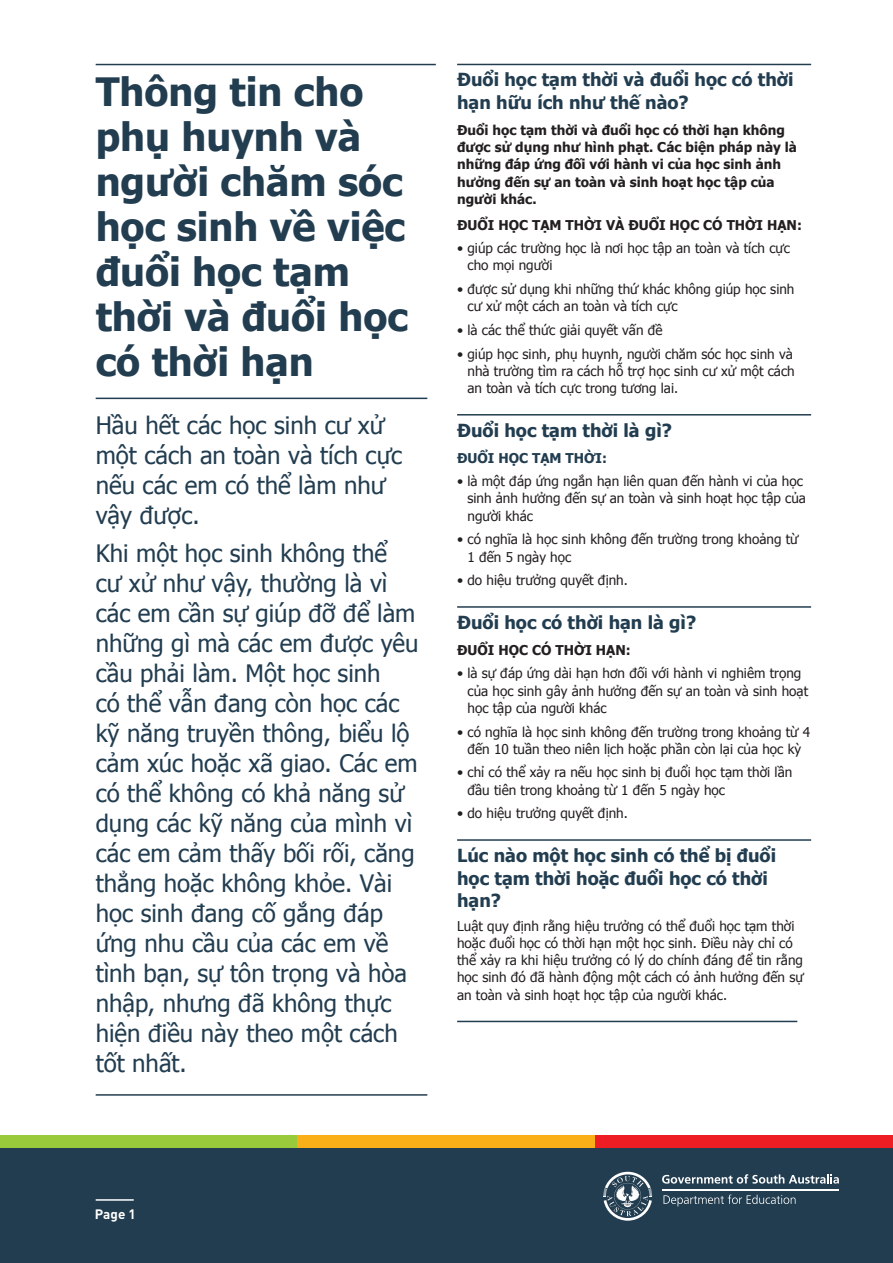
<style>
.page{position:relative;width:893px;height:1263px;background:#fff}
.page>*{position:absolute;margin:0;border:0;box-sizing:border-box;transform-origin:0 0}
.t1{font:700 39px/45px "Tahoma";color:#223d50}
.Body_Copy{font:24px/30px "Tahoma";color:#223d50}
.Heading{font:700 18px/22.5px "Tahoma";color:#223d50}
.Body_Copy-2{font:13.5px/17.2px "Tahoma";color:#231f20}
.Body_Copy-3{font:700 13.5px/17.2px "Tahoma";color:#231f20}
.Body_Copy-4{font:700 13.5px "Tahoma";color:#223d50}
.t2{font:700 13.5px "DIN";color:#fff}
</style>
<div class="page">
<div style="left:0;top:1148px;width:893px;height:115px;background:#223d50"></div>
<div style="left:595px;top:1135px;width:298px;height:13px;background:#ee1d23"></div>
<div style="left:0;top:1135px;width:298px;height:13px;background:#99ca3b"></div>
<div style="left:298px;top:1135px;width:297px;height:13px;background:#faaf18"></div>
<hr style="left:96px;top:1094px;width:331px;height:2px;background:#223d50">
<hr style="left:96px;top:1199px;width:38px;height:2px;background:#fff">
<hr style="left:96px;top:398px;width:331px;height:1px;background:#223d50">
<hr style="left:96px;top:64px;width:340px;height:1px;background:#223d50">
<hr style="left:457px;top:64px;width:354px;height:1px;background:#223d50">
<hr style="left:457px;top:414px;width:354px;height:1px;background:#223d50">
<hr style="left:457px;top:606px;width:354px;height:2px;background:#223d50">
<hr style="left:457px;top:839px;width:354px;height:2px;background:#223d50">
<hr style="left:457px;top:1021px;width:340px;height:1px;background:#223d50">
<svg style="left:662px;top:1174px;width:177px;height:9px"></svg>
<hr style="left:662px;top:1189px;width:177px;height:2px;background:#fff">
<svg style="left:603px;top:1172px;width:49px;height:49px"></svg>
<svg style="left:663px;top:1194px;width:132px;height:12px"></svg>
<p class="t1" style="left:96px;top:67px;width:314px">Thông tin cho phụ huynh và người chăm sóc học sinh về việc đuổi học tạm thời và đuổi học có thời hạn</p>
<p class="Body_Copy" style="left:96px;top:409px;width:308px">Hầu hết các học sinh cư xử một cách an toàn và tích cực nếu các em có thể làm như vậy được.</p>
<p class="Body_Copy" style="left:96px;top:537px;width:324px">Khi một học sinh không thể<br>cư xử như vậy, thường là vì các em cần sự giúp đỡ để làm những gì mà các em được yêu cầu phải làm. Một học sinh<br>có thể vẫn đang còn học các kỹ năng truyền thông, biểu lộ cảm xúc hoặc xã giao. Các em có thể không có khả năng sử dụng các kỹ năng của mình vì các em cảm thấy bối rối, căng thẳng hoặc không khỏe. Vài học sinh đang cố gắng đáp ứng nhu cầu của các em về tình bạn, sự tôn trọng và hòa nhập, nhưng đã không thực hiện điều này theo một cách tốt nhất.</p>
<p class="Heading" style="left:457px;top:68px;width:338px">Đuổi học tạm thời và đuổi học có thời hạn hữu ích như thế nào?</p>
<p class="Body_Copy-3" style="left:457px;top:120px;width:341px">Đuổi học tạm thời và đuổi học có thời hạn không được sử dụng như hình phạt. Các biện pháp này là những đáp ứng đối với hành vi của học sinh ảnh hưởng đến sự an toàn và sinh hoạt học tập của người khác.</p>
<p class="Body_Copy-3" style="left:457px;top:215px;width:346px">ĐUỔI HỌC TẠM THỜI VÀ ĐUỔI HỌC CÓ THỜI HẠN:</p>
<p class="Body_Copy-2" style="left:467px;top:239px;width:324px;text-indent:-10px">• giúp các trường học là nơi học tập an toàn và tích cực cho mọi người</p>
<p class="Body_Copy-2" style="left:467px;top:280px;width:328px;text-indent:-10px">• được sử dụng khi những thứ khác không giúp học sinh cư xử một cách an toàn và tích cực</p>
<p class="Body_Copy-2" style="left:457px;top:321px;width:207px">• là các thể thức giải quyết vấn đề</p>
<p class="Body_Copy-2" style="left:467px;top:344px;width:329px;text-indent:-10px">• giúp học sinh, phụ huynh, người chăm sóc học sinh và nhà trường tìm ra cách hỗ trợ học sinh cư xử một cách an toàn và tích cực trong tương lai.</p>
<p class="Heading" style="left:457px;top:418px;width:216px">Đuổi học tạm thời là gì?</p>
<p class="Body_Copy-4" style="left:457px;top:448px;width:151px">ĐUỔI HỌC TẠM THỜI:</p>
<p class="Body_Copy-2" style="left:467px;top:472px;width:340px;text-indent:-10px">• là một đáp ứng ngắn hạn liên quan đến hành vi của học sinh ảnh hưởng đến sự an toàn và sinh hoạt học tập của người khác</p>
<p class="Body_Copy-2" style="left:467px;top:530px;width:332px;text-indent:-10px">• có nghĩa là học sinh không đến trường trong khoảng từ<br>1 đến 5 ngày học</p>
<p class="Body_Copy-2" style="left:457px;top:571px;width:172px">• do hiệu trưởng quyết định.</p>
<p class="Heading" style="left:457px;top:610px;width:241px">Đuổi học có thời hạn là gì?</p>
<p class="Body_Copy-3" style="left:457px;top:640px;width:175px">ĐUỔI HỌC CÓ THỜI HẠN:</p>
<p class="Body_Copy-2" style="left:467px;top:664px;width:342px;text-indent:-10px">• là sự đáp ứng dài hạn hơn đối với hành vi nghiêm trọng của học sinh gây ảnh hưởng đến sự an toàn và sinh hoạt học tập của người khác</p>
<p class="Body_Copy-2" style="left:457px;top:722px;width:354px;text-align:center">• có nghĩa là học sinh không đến trường trong khoảng từ 4 đến 10 tuần theo niên lịch hoặc phần còn lại của học kỳ</p>
<p class="Body_Copy-2" style="left:467px;top:763px;width:326px;text-indent:-10px">• chỉ có thể xảy ra nếu học sinh bị đuổi học tạm thời lần đầu tiên trong khoảng từ 1 đến 5 ngày học</p>
<p class="Body_Copy-2" style="left:457px;top:804px;width:172px">• do hiệu trưởng quyết định.</p>
<p class="Heading" style="left:457px;top:843px;width:320px">Lúc nào một học sinh có thể bị đuổi học tạm thời hoặc đuổi học có thời hạn?</p>
<p class="Body_Copy-2" style="left:457px;top:916px;width:348px">Luật quy định rằng hiệu trưởng có thể đuổi học tạm thời hoặc đuổi học có thời hạn một học sinh. Điều này chỉ có thể xảy ra khi hiệu trưởng có lý do chính đáng để tin rằng học sinh đó đã hành động một cách có ảnh hưởng đến sự an toàn và sinh hoạt học tập của người khác.</p>
<p class="t2" style="left:95px;top:1205px;width:42px">Page 1</p>
</div>
